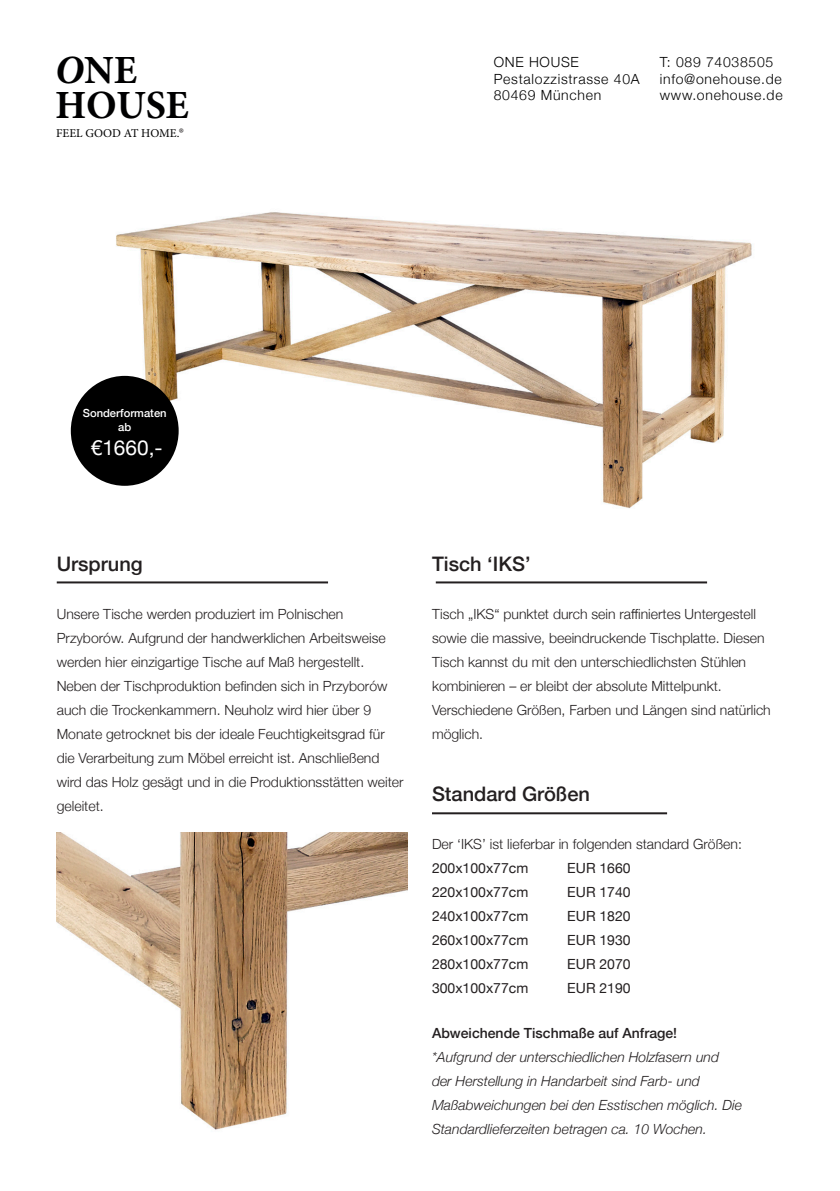
<style>
.page{position:relative;width:840px;height:1191px;background:#fff}
.page>*{position:absolute;margin:0;border:0;box-sizing:border-box;transform-origin:0 0}
.t1{font:700 40px/34.2px "Minion Pro";letter-spacing:-.01em;color:#000001}
.t2{font:20.8px "Helvetica Neue";color:#fff}
.t3{font:500 20px "Helvetica Neue";color:#231f20}
.t4{font:300 14px/24px "Helvetica Neue";color:#231f20}
.t5{font:italic 300 14px/24px "Helvetica Neue";color:#231f20}
.t6{font:14px "Helvetica Neue";color:#231f20}
.t7{font:300 14px/16.8px "Helvetica Neue";letter-spacing:.05em;color:#000}
.t8{font:500 14px "Helvetica Neue";color:#231f20}
.t9{font:12px "Minion Pro";color:#000001}
.t10{font:500 11.2px/13.4px "Helvetica Neue";color:#fff;text-align:center}
.s1{font-style:italic}
.s2{font-size:16px;color:#231f20}
</style>
<div class="page">
<img style="left:70px;top:212px;width:682px;height:297px">
<hr style="left:57px;top:581px;width:271px;height:2px;background:#231f20">
<hr style="left:435px;top:581px;width:271px;height:2px;background:#231f20">
<hr style="left:432px;top:812px;width:234px;height:2px;background:#231f20">
<div style="left:71px;top:376px;width:107px;height:110px;background:#000;border-radius:50%"></div>
<img style="left:57px;top:832px;width:351px;height:298px">
<h1 class="t1" style="left:55px;top:53px;width:135px"><span class="s1">O</span>NE<br>HOUSE</h1>
<p class="t9" style="left:56px;top:125px;width:129px">FEEL GOOD AT HOME.<span class="s2">®</span></p>
<p class="t7" style="left:493px;top:52px;width:147px">ONE HOUSE<br>Pestalozzistrasse 40A<br>80469 München</p>
<p class="t7" style="left:659px;top:52px;width:124px">T: 089 74038505 info@onehouse.de www.onehouse.de</p>
<p class="t10" style="left:83px;top:406px;width:85px">Sonderformaten ab</p>
<p class="t2" style="left:91px;top:432px;width:73px">€1660,-</p>
<p class="t3" style="left:57px;top:547px;width:87px">Ursprung</p>
<p class="t4" style="left:57px;top:601px;width:348px">Unsere Tische werden produziert im Polnischen Przyborów. Aufgrund der handwerklichen Arbeitsweise werden hier einzigartige Tische auf Maß hergestellt.<br>Neben der Tischproduktion befinden sich in Przyborów auch die Trockenkammern. Neuholz wird hier über 9<br>Monate getrocknet bis der ideale Feuchtigkeitsgrad für die Verarbeitung zum Möbel erreicht ist. Anschließend wird das Holz gesägt und in die Produktionsstätten weiter geleitet.</p>
<p class="t3" style="left:432px;top:547px;width:100px">Tisch ‘IKS’</p>
<p class="t4" style="left:432px;top:601px;width:340px">Tisch „IKS“ punktet durch sein raffiniertes Untergestell sowie die massive, beeindruckende Tischplatte. Diesen Tisch kannst du mit den unterschiedlichsten Stühlen kombinieren – er bleibt der absolute Mittelpunkt.<br>Verschiedene Größen, Farben und Längen sind natürlich möglich.</p>
<p class="t3" style="left:432px;top:777px;width:159px">Standard Größen</p>
<p class="t4" style="left:432px;top:830px;width:311px">Der ‘IKS’ ist lieferbar in folgenden standard Größen:</p>
<p class="t6" style="left:432px;top:857px;width:98px">200x100x77cm</p>
<p class="t6" style="left:567px;top:857px;width:65px">EUR 1660</p>
<p class="t6" style="left:432px;top:881px;width:98px">220x100x77cm</p>
<p class="t6" style="left:567px;top:881px;width:65px">EUR 1740</p>
<p class="t6" style="left:432px;top:905px;width:98px">240x100x77cm</p>
<p class="t6" style="left:567px;top:905px;width:65px">EUR 1820</p>
<p class="t6" style="left:432px;top:929px;width:98px">260x100x77cm</p>
<p class="t6" style="left:567px;top:929px;width:65px">EUR 1930</p>
<p class="t6" style="left:432px;top:953px;width:98px">280x100x77cm</p>
<p class="t6" style="left:567px;top:953px;width:65px">EUR 2070</p>
<p class="t6" style="left:432px;top:977px;width:98px">300x100x77cm</p>
<p class="t6" style="left:567px;top:977px;width:65px">EUR 2190</p>
<p class="t8" style="left:432px;top:1022px;width:246px">Abweichende Tischmaße auf Anfrage!</p>
<p class="t5" style="left:432px;top:1044px;width:311px">*Aufgrund der unterschiedlichen Holzfasern und der Herstellung in Handarbeit sind Farb- und Maßabweichungen bei den Esstischen möglich. Die Standardlieferzeiten betragen ca. 10 Wochen.</p>
</div>
